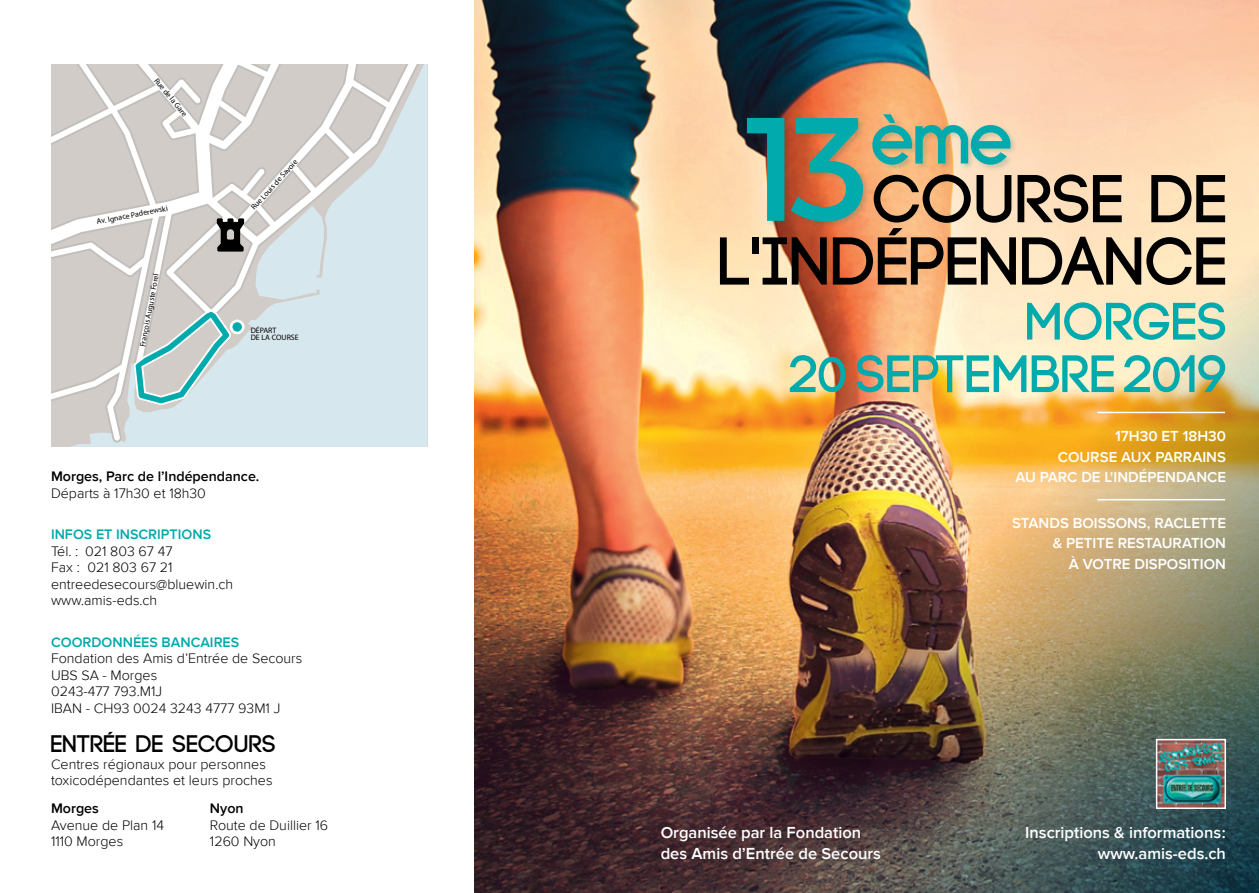
<style>
.page{position:relative;width:1259px;height:893px;background:#fff}
.page>*{position:absolute;margin:0;border:0;box-sizing:border-box;transform-origin:0 0}
.t1{font:700 68.25px "Florencesans";color:#00aaad}
.t2{font:700 67.5px/62.4px "Code";letter-spacing:.02em;color:#000;text-align:right}
.t3{font:700 52.5px/52.5px "Code";letter-spacing:.02em;color:#00aaad;text-align:right}
.t4{font:700 24px "Code";letter-spacing:.02em;color:#000}
.t5{font:600 16.5px/21px "Proxima Nova";color:#fff}
.t6{font:600 15px/20.4px "Proxima Nova";color:#fff;text-align:right}
.t7{font:300 14.25px/16.5px "Proxima Nova";color:#000}
.t8{font:600 14.25px "Proxima Nova";color:#00aaad}
.t9{font:600 14.25px "Proxima Nova";color:#000}
.t10{font:7.95px/7.2px "Helvetica";color:#000}
.s1{font-family:"Montserrat";font-weight:400;font-size:147px}
</style>
<div class="page">
<img style="left:474px;top:0;width:785px;height:893px">
<hr style="left:1097px;top:412px;width:128px;height:1px;background:#fff">
<hr style="left:1097px;top:499px;width:128px;height:1px;background:#fff">
<img style="left:1158px;top:742px;width:65px;height:64px">
<div style="left:1155px;top:739px;width:71px;height:70px;border:2px solid #fff"></div>
<svg style="left:51px;top:64px;width:377px;height:379px;background:#d7dbdc"></svg>
<div style="left:231px;top:321px;width:12px;height:12px;background:#00aaad;border-radius:50%"></div>
<div style="left:230px;top:320px;width:14px;height:14px;border:3px solid #fff;border-radius:50%"></div>
<svg style="left:217px;top:218px;width:27px;height:34px"></svg>
<svg style="left:133px;top:308px;width:100px;height:99px;background:#b9d2d2"></svg>
<div style="left:745px;top:113px;width:273px;height:115px;background:#006768;opacity:.2"></div>
<p class="t10" style="left:159px;top:76px;width:49px;rotate:51deg">Rue de la Gare</p>
<p class="t10" style="left:96px;top:218px;width:74px;rotate:-11deg">Av. Ignace Paderewski</p>
<p class="t10" style="left:139px;top:346px;width:76px;rotate:-79deg">François Auguste Forel</p>
<p class="t10" style="left:250px;top:206px;width:66px;rotate:-48deg">Rue Louis de Savoie</p>
<p class="t10" style="left:251px;top:327px;width:50px">DÉPART<br>DE LA COURSE</p>
<p class="t9" style="left:51px;top:468px;width:210px">Morges, Parc de l’Indépendance.</p>
<p class="t7" style="left:51px;top:485px;width:156px">Départs à 17h30 et 18h30</p>
<p class="t8" style="left:51px;top:526px;width:162px">INFOS ET INSCRIPTIONS</p>
<p class="t7" style="left:51px;top:543px;width:183px">Tél. : 021 803 67 47<br>Fax : 021 803 67 21 entreedesecours@bluewin.ch www.amis-eds.ch</p>
<p class="t8" style="left:51px;top:634px;width:190px">COORDONNÉES BANCAIRES</p>
<p class="t7" style="left:51px;top:650px;width:253px">Fondation des Amis d’Entrée de Secours<br>UBS SA - Morges<br>0243-477 793.M1J<br>IBAN - CH93 0024 3243 4777 93M1 J</p>
<h3 class="t4" style="left:51px;top:732px;width:226px">ENTRÉE DE SECOURS</h3>
<p class="t7" style="left:51px;top:756px;width:223px">Centres régionaux pour personnes toxicodépendantes et leurs proches</p>
<p class="t9" style="left:51px;top:800px;width:49px">Morges</p>
<p class="t7" style="left:51px;top:817px;width:115px">Avenue de Plan 14<br>1110 Morges</p>
<p class="t9" style="left:210px;top:800px;width:35px">Nyon</p>
<p class="t7" style="left:210px;top:817px;width:120px">Route de Duillier 16<br>1260 Nyon</p>
<h1 class="t1" style="left:745px;top:102px;width:270px"><span class="s1">13</span>ème</h1>
<h2 class="t2" style="left:719px;top:170px;width:509px">COURSE DE<br>L'INDÉPENDANCE</h2>
<h3 class="t3" style="left:790px;top:297px;width:439px">MORGES<br>20 SEPTEMBRE 2019</h3>
<p class="t6" style="left:1015px;top:426px;width:212px">17H30 ET 18H30<br>COURSE AUX PARRAINS<br>AU PARC DE L'INDÉPENDANCE</p>
<p class="t6" style="left:1012px;top:513px;width:215px">STANDS BOISSONS, RACLETTE &amp; PETITE RESTAURATION<br>À VOTRE DISPOSITION</p>
<p class="t5" style="left:660px;top:822px;width:222px">Organisée par la Fondation des Amis d’Entrée de Secours</p>
<p class="t5" style="left:1025px;top:822px;width:202px;text-align:right">Inscriptions &amp; informations : www.amis-eds.ch</p>
</div>
